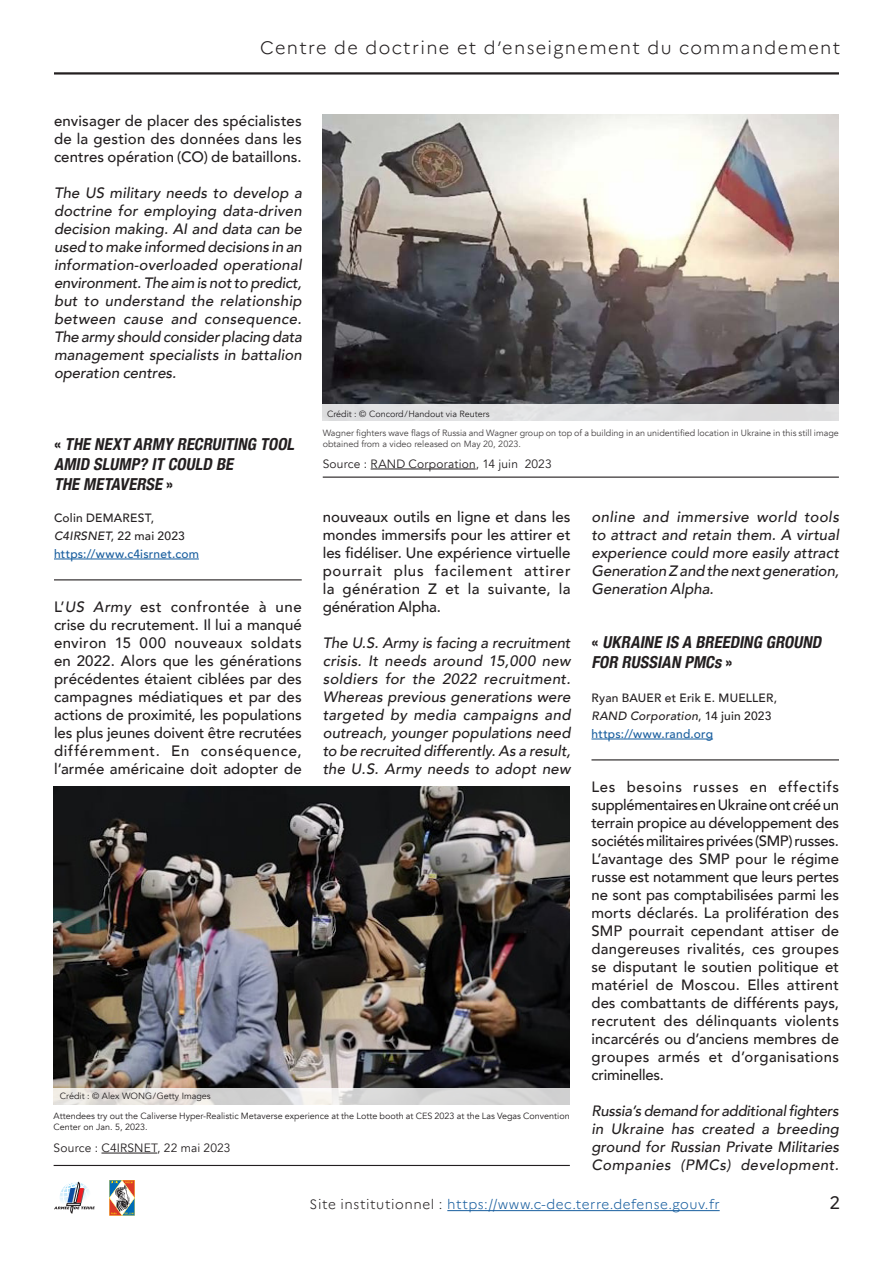
<style>
.page{position:relative;width:893px;height:1263px;background:#fff}
.page>*{position:absolute;margin:0;border:0;box-sizing:border-box;transform-origin:0 0}
.t1{font:300 18px "Marianne";letter-spacing:.075em;color:#231f20}
.t2{font:18px "Marianne";color:#231f20}
.TITRE_ARTICLE{font:italic 700 condensed 16.5px/19.8px "Helvetica Neue";color:#231f20}
.Texte_courant{font:italic 500 15px/18px "Avenir";color:#231f20;text-align:justify}
.Texte_courant-2{font:500 15px/18px "Avenir";letter-spacing:.01em;color:#231f20;text-align:justify}
.Texte_courant-3{font:500 14.85px/18px "Avenir";letter-spacing:.015em;color:#231f20;text-align:justify}
.Texte_courant-4{font:italic 500 14.85px/18px "Avenir";letter-spacing:.03em;color:#231f20;text-align:justify}
.t3{font:300 13.5px "Marianne";letter-spacing:.04em;color:#175d9e}
.Sous-titre_souligné{font:500 12px/18px "Avenir";letter-spacing:.02em;color:#231f20}
.Sous-titre_souligné-2{font:12px "Avenir";letter-spacing:.015em;color:#231f20}
.Légende{font:9px/10.8px "Avenir";color:#231f20}
.s1{font-style:normal}
.s2{font-style:italic}
.s3{color:#175d9e}
.s4{color:#231f20}
</style>
<div class="page">
<hr style="left:54px;top:72px;width:785px;height:3px;background:#231f20">
<svg style="left:54px;top:1181px;width:41px;height:33px"></svg>
<svg style="left:109px;top:1180px;width:26px;height:35px"></svg>
<hr style="left:447px;top:1210px;width:273px;height:1px;background:#175d9e">
<hr style="left:54px;top:579px;width:248px;height:1px;background:#231f20">
<hr style="left:54px;top:559px;width:145px;height:1px;background:#175d9e">
<hr style="left:591px;top:759px;width:248px;height:1px;background:#231f20">
<hr style="left:591px;top:739px;width:122px;height:1px;background:#175d9e">
<img style="left:54px;top:786px;width:516px;height:302px">
<hr style="left:54px;top:1165px;width:516px;height:1px;background:#231f20">
<hr style="left:101px;top:1153px;width:56px;height:1px;background:#231f20">
<svg style="left:54px;top:1088px;width:516px;height:17px;background:#dddbd9"></svg>
<img style="left:323px;top:115px;width:516px;height:289px">
<div style="left:323px;top:404px;width:516px;height:17px;background:#e0e0e1"></div>
<hr style="left:323px;top:477px;width:516px;height:1px;background:#231f20">
<hr style="left:371px;top:469px;width:105px;height:1px;background:#231f20">
<p class="t1" style="left:260px;top:37px;width:582px">Centre de doctrine et d’enseignement du commandement</p>
<p class="Texte_courant-2" style="left:54px;top:111px;width:249px">envisager de placer des spécialistes de la gestion des données dans les centres opération (CO) de bataillons.</p>
<p class="Texte_courant" style="left:54px;top:184px;width:249px">The US military needs to develop a doctrine for employing data-driven decision making. AI and data can be used to make informed decisions in an information-overloaded operational environment. The aim is not to predict, but to understand the relationship between cause and consequence.<br>The army should consider placing data management specialists in battalion operation centres.</p>
<p class="Légende" style="left:323px;top:404px;width:518px;line-height:19.4px;text-indent:4px">Crédit : © Concord/Handout via Reuters<br>Wagner fighters wave flags of Russia and Wagner group on top of a building in an unidentified location in Ukraine in this still image</p>
<p class="Légende" style="left:323px;top:438px;width:200px">obtained from a video released on May 20, 2023.</p>
<p class="Sous-titre_souligné-2" style="left:323px;top:457px;width:230px">Source : RAND Corporation, 14 juin 2023</p>
<p class="TITRE_ARTICLE" style="left:54px;top:433px;width:246px"><span class="s1">«</span> THENEXTARMY RECRUITING TOOL<br>AMID SLUMP?ITCOULD BE<br>THEMETAVERSE <span class="s1">»</span></p>
<p class="Sous-titre_souligné" style="left:54px;top:508px;width:146px">Colin DEMAREST,<br><span class="s2">C4IRSNET</span>, 22 mai 2023 <span class="s3">https://www.c4isrnet.com</span></p>
<p class="Texte_courant-2" style="left:54px;top:597px;width:249px">L’<span class="s2">US Army</span> est confrontée à une crise du recrutement. Il lui a manqué environ 15 000 nouveaux soldats en 2022. Alors que les générations précédentes étaient ciblées par des campagnes médiatiques et par des actions de proximité, les populations les plus jeunes doivent être recrutées différemment. En conséquence, l’armée américaine doit adopter de</p>
<p class="Texte_courant-2" style="left:323px;top:507px;width:249px">nouveaux outils en ligne et dans les mondes immersifs pour les attirer et les fidéliser. Une expérience virtuelle pourrait plus facilement attirer la génération Z et la suivante, la génération Alpha.</p>
<p class="Texte_courant" style="left:323px;top:634px;width:249px">The U.S. Army is facing a recruitment crisis. It needs around 15,000 new soldiers for the 2022 recruitment.<br>Whereas previous generations were targeted by media campaigns and outreach, younger populations need to be recruited differently. As a result, the U.S. Army needs to adopt new</p>
<p class="Texte_courant" style="left:591px;top:508px;width:249px">online and immersive world tools to attract and retain them. A virtual experience could more easily attract Generation Z and the next generation, Generation Alpha.</p>
<p class="TITRE_ARTICLE" style="left:591px;top:631px;width:236px"><span class="s1">«</span> UKRAINEIS A BREEDING GROUND<br>FOR RUSSIAN PMCs <span class="s1">»</span></p>
<p class="Sous-titre_souligné" style="left:591px;top:688px;width:187px">Ryan BAUER et Erik E. MUELLER,<br><span class="s2">RAND Corporation</span>, 14 juin 2023 <span class="s3">https://www.rand.org</span></p>
<p class="Texte_courant-3" style="left:591px;top:777px;width:249px">Les besoins russes en effectifs supplémentaires en Ukraine ont créé un terrain propice au développement des sociétés militaires privées (SMP) russes.<br>L’avantage des SMP pour le régime russe est notamment que leurs pertes ne sont pas comptabilisées parmi les morts déclarés. La prolifération des SMP pourrait cependant attiser de dangereuses rivalités, ces groupes se disputant le soutien politique et matériel de Moscou. Elles attirent des combattants de différents pays, recrutent des délinquants violents incarcérés ou d’anciens membres de groupes armés et d’organisations criminelles.</p>
<p class="Texte_courant-4" style="left:591px;top:1102px;width:249px">Russia’s demand for additional fighters in Ukraine has created a breeding ground for Russian Private Militaries Companies (PMCs) development.</p>
<p class="Légende" style="left:60px;top:1091px;width:152px">Crédit : © Alex WONG/Getty Images</p>
<p class="Légende" style="left:54px;top:1110px;width:518px">Attendees try out the Caliverse Hyper-Realistic Metaverse experience at the Lotte booth at CES 2023 at the Las Vegas Convention<br>Center on Jan. 5, 2023.</p>
<p class="Sous-titre_souligné-2" style="left:54px;top:1141px;width:178px">Source : C4IRSNET, 22 mai 2023</p>
<p class="t3" style="left:310px;top:1196px;width:412px"><span class="s4">Site institutionnel :</span> https://www.c-dec.terre.defense.gouv.fr</p>
<p class="t2" style="left:829px;top:1191px;width:12px">2</p>
</div>
